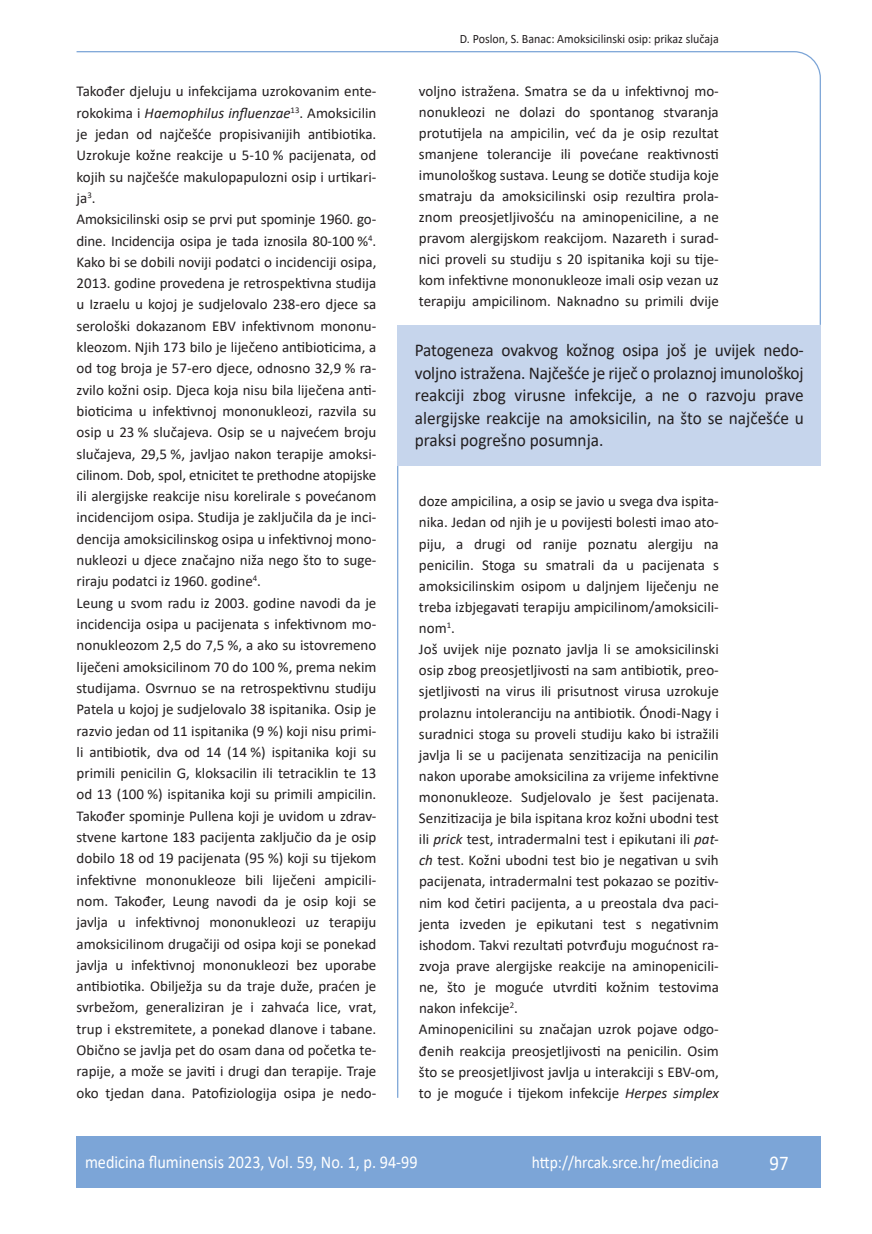
<style>
.page{position:relative;width:872px;height:1234px;background:#fff}
.page>*{position:absolute;margin:0;border:0;box-sizing:border-box;transform-origin:0 0}
.t1{font:21px "Calibri";color:#fff;scale:.9 1}
.t2{font:18px/22.5px "Calibri";color:#231f20;text-align:justify;scale:.96 1}
.t3{font:18px "Calibri";color:#fff;scale:.9 1}
.t4{font:17.25px "Calibri";color:#fff;scale:.9 1}
.t5{font:15px/21.3px "Calibri";color:#231f20}
.t6{font:12.75px "Calibri";color:#231f20;scale:.94 1}
.s1{font-style:italic}
</style>
<div class="page">
<svg style="left:76px;top:51px;width:745px;height:275px"></svg>
<hr style="left:397px;top:465px;width:1px;height:632px;background:#7ca5d7">
<div style="left:77px;top:1135px;width:744px;height:51px;background:#7ca5d7"></div>
<div style="left:398px;top:325px;width:423px;height:140px;background:#c6d5ec"></div>
<p class="t6" style="left:460px;top:29px;width:277px">D. Poslon, S. Banac: Amoksicilinski osip: prikaz slučaja</p>
<p class="t5" style="left:77px;top:80px;width:301px">Također djeluju u infekcijama uzrokovanim ente&shy;rokokima i <span class="s1">Haemophilus influenzae</span><sup>13</sup>. Amoksicilin je jedan od najčešće propisivanijih antibiotika.<br>Uzrokuje kožne reakcije u 5-10 % pacijenata, od kojih su najčešće makulopapulozni osip i urtikari&shy;ja<sup>3</sup>.<br>Amoksicilinski osip se prvi put spominje 1960. go&shy;dine. Incidencija osipa je tada iznosila 80-100 %<sup>4</sup>.<br>Kako bi se dobili noviji podatci o incidenciji osipa, 2013. godine provedena je retrospektivna studija u Izraelu u kojoj je sudjelovalo 238-ero djece sa serološki dokazanom EBV infektivnom mononu&shy;kleozom. Njih 173 bilo je liječeno antibioticima, a od tog broja je 57-ero djece, odnosno 32,9 % ra&shy;zvilo kožni osip. Djeca koja nisu bila liječena anti&shy;bioticima u infektivnoj mononukleozi, razvila su osip u 23 % slučajeva. Osip se u najvećem broju slučajeva, 29,5 %, javljao nakon terapije amoksi&shy;cilinom. Dob, spol, etnicitet te prethodne atopijske ili alergijske reakcije nisu korelirale s povećanom incidencijom osipa. Studija je zaključila da je inci&shy;dencija amoksicilinskog osipa u infektivnoj mono&shy;nukleozi u djece značajno niža nego što to suge&shy;riraju podatci iz 1960. godine<sup>4</sup>.<br>Leung u svom radu iz 2003. godine navodi da je incidencija osipa u pacijenata s infektivnom mo&shy;nonukleozom 2,5 do 7,5 %, a ako su istovremeno liječeni amoksicilinom 70 do 100 %, prema nekim studijama. Osvrnuo se na retrospektivnu studiju Patela u kojoj je sudjelovalo 38 ispitanika. Osip je razvio jedan od 11 ispitanika (9 %) koji nisu primi&shy;li antibiotik, dva od 14 (14 %) ispitanika koji su primili penicilin G, kloksacilin ili tetraciklin te 13 od 13 (100 %) ispitanika koji su primili ampicilin.<br>Također spominje Pullena koji je uvidom u zdrav&shy;stvene kartone 183 pacijenta zaključio da je osip dobilo 18 od 19 pacijenata (95 %) koji su tijekom infektivne mononukleoze bili liječeni ampicili&shy;nom. Također, Leung navodi da je osip koji se javlja u infektivnoj mononukleozi uz terapiju amoksicilinom drugačiji od osipa koji se ponekad javlja u infektivnoj mononukleozi bez uporabe antibiotika. Obilježja su da traje duže, praćen je svrbežom, generaliziran je i zahvaća lice, vrat, trup i ekstremitete, a ponekad dlanove i tabane.<br>Obično se javlja pet do osam dana od početka te&shy;rapije, a može se javiti i drugi dan terapije. Traje oko tjedan dana. Patofiziologija osipa je nedo-</p>
<p class="t5" style="left:419px;top:80px;width:301px;text-align:justify">voljno istražena. Smatra se da u infektivnoj mo&shy;nonukleozi ne dolazi do spontanog stvaranja protutijela na ampicilin, već da je osip rezultat smanjene tolerancije ili povećane reaktivnosti imunološkog sustava. Leung se dotiče studija koje smatraju da amoksicilinski osip rezultira prola&shy;znom preosjetljivošću na aminopeniciline, a ne pravom alergijskom reakcijom. Nazareth i surad&shy;nici proveli su studiju s 20 ispitanika koji su tije&shy;kom infektivne mononukleoze imali osip vezan uz terapiju ampicilinom. Naknadno su primili dvije</p>
<p class="t2" style="left:415px;top:338px;width:407px">Patogeneza ovakvog kožnog osipa još je uvijek nedo&shy;voljno istražena. Najčešće je riječ o prolaznoj imunološkoj reakciji zbog virusne infekcije, a ne o razvoju prave alergijske reakcije na amoksicilin, na što se najčešće u praksi pogrešno posumnja.</p>
<p class="t5" style="left:419px;top:490px;width:301px">doze ampicilina, a osip se javio u svega dva ispita&shy;nika. Jedan od njih je u povijesti bolesti imao ato&shy;piju, a drugi od ranije poznatu alergiju na penicilin. Stoga su smatrali da u pacijenata s amoksicilinskim osipom u daljnjem liječenju ne treba izbjegavati terapiju ampicilinom/amoksicili&shy;nom<sup>1</sup>.<br>Još uvijek nije poznato javlja li se amoksicilinski osip zbog preosjetljivosti na sam antibiotik, preo&shy;sjetljivosti na virus ili prisutnost virusa uzrokuje prolaznu intoleranciju na antibiotik. Ónodi-Nagy i suradnici stoga su proveli studiju kako bi istražili javlja li se u pacijenata senzitizacija na penicilin nakon uporabe amoksicilina za vrijeme infektivne mononukleoze. Sudjelovalo je šest pacijenata.<br>Senzitizacija je bila ispitana kroz kožni ubodni test ili <span class="s1">prick</span> test, intradermalni test i epikutani ili <span class="s1">pat&shy;ch</span> test. Kožni ubodni test bio je negativan u svih pacijenata, intradermalni test pokazao se pozitiv&shy;nim kod četiri pacijenta, a u preostala dva paci&shy;jenta izveden je epikutani test s negativnim ishodom. Takvi rezultati potvrđuju mogućnost ra&shy;zvoja prave alergijske reakcije na aminopenicili&shy;ne, što je moguće utvrditi kožnim testovima nakon infekcije<sup>2</sup>.<br>Aminopenicilini su značajan uzrok pojave odgo&shy;đenih reakcija preosjetljivosti na penicilin. Osim što se preosjetljivost javlja u interakciji s EBV-om, to je moguće i tijekom infekcije <span class="s1">Herpes simplex</span></p>
<p class="t3" style="left:85px;top:1149px;width:371px">medicina fluminensis 2023, Vol. 59, No. 1, p. 94-99</p>
<p class="t4" style="left:532px;top:1150px;width:209px">http://hrcak.srce.hr/medicina</p>
<h1 class="t1" style="left:769px;top:1147px;width:23px">97</h1>
</div>
